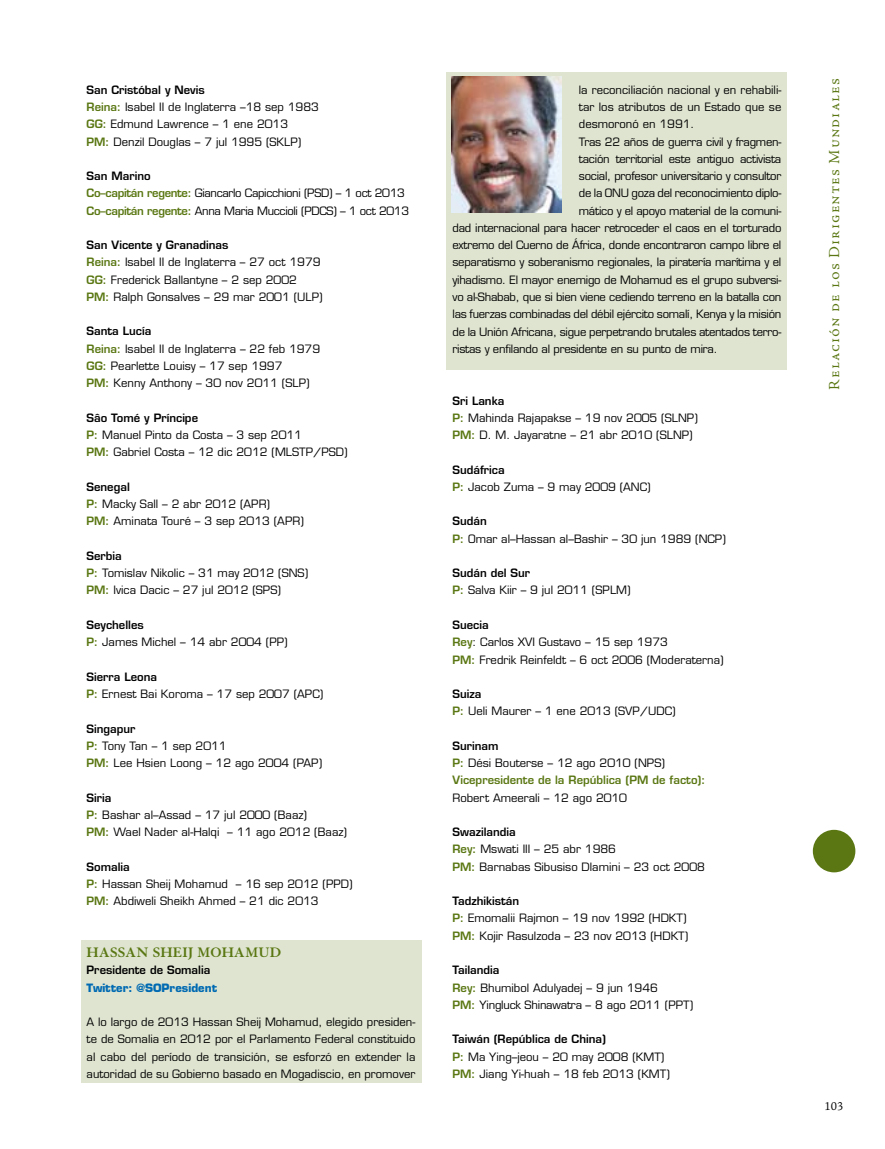
<style>
.page{position:relative;width:885px;height:1149px;background:#fff}
.page>*{position:absolute;margin:0;border:0;box-sizing:border-box;transform-origin:0 0}
.t1{font:15px "Adobe Jenson Pro Lt Capt";letter-spacing:.07em;color:#5a7713}
.t2{font:700 15px "Granjon";letter-spacing:.015em;color:#5a7713}
.t3{font:12px "Adobe Jenson Pro Lt Capt";color:#000}
.t4{font:11.25px/17.2px "Eurostile";color:#000}
.t5{font:11.25px "Eurostile";letter-spacing:-.02em;color:#000}
.t6{font:11.25px/17.2px "Eurostile";letter-spacing:-.03em;color:#000}
.t7{font:600 11.25px/17.2px "Eurostile";color:#5a7713}
.t8{font:700 11.25px "Eurostile";color:#006ab2}
.t9{font:600 11.25px "Eurostile";color:#000}
.s1{font-weight:600}
.s2{font-weight:600;color:#5a7713}
.s3{color:#000}
.s4{font-weight:400;color:#000}
</style>
<div class="page">
<div style="left:81px;top:939px;width:340px;height:142px;background:#dee4d0"></div>
<div style="left:446px;top:72px;width:341px;height:298px;background:#dee4d0"></div>
<div style="left:812px;top:829px;width:43px;height:43px;background:#5a7713;border-radius:50%"></div>
<img style="left:451px;top:77px;width:110px;height:136px">
<p class="t4" style="left:87px;top:81px;width:234px"><span class="s1">San Cristóbal y Nevis<br></span><span class="s2">Reina:</span> Isabel II de Inglaterra –18 sep 1983<br><span class="s2">GG:</span> Edmund Lawrence – 1 ene 2013<br><span class="s2">PM:</span> Denzil Douglas – 7 jul 1995 (SKLP)</p>
<p class="t6" style="left:87px;top:167px;width:324px"><span class="s1">San Marino<br></span><span class="s2">Co–capitán regente:</span> Giancarlo Capicchioni (PSD) – 1 oct 2013<br><span class="s2">Co–capitán regente:</span> Anna Maria Muccioli (PDCS) – 1 oct 2013</p>
<p class="t4" style="left:87px;top:236px;width:238px"><span class="s1">San Vicente y Granadinas<br></span><span class="s2">Reina:</span> Isabel II de Inglaterra – 27 oct 1979<br><span class="s2">GG:</span> Frederick Ballantyne – 2 sep 2002<br><span class="s2">PM:</span> Ralph Gonsalves – 29 mar 2001 (ULP)</p>
<p class="t4" style="left:87px;top:323px;width:235px"><span class="s1">Santa Lucía<br></span><span class="s2">Reina:</span> Isabel II de Inglaterra – 22 feb 1979<br><span class="s2">GG:</span> Pearlette Louisy – 17 sep 1997<br><span class="s2">PM:</span> Kenny Anthony – 30 nov 2011 (SLP)</p>
<p class="t4" style="left:87px;top:409px;width:262px"><span class="s1">Sâo Tomé y Príncipe<br></span><span class="s2">P:</span> Manuel Pinto da Costa – 3 sep 2011<br><span class="s2">PM:</span> Gabriel Costa – 12 dic 2012 (MLSTP/PSD)</p>
<p class="t4" style="left:87px;top:478px;width:219px"><span class="s1">Senegal<br></span><span class="s2">P:</span> Macky Sall – 2 abr 2012 (APR)<br><span class="s2">PM:</span> Aminata Touré – 3 sep 2013 (APR)</p>
<p class="t4" style="left:87px;top:547px;width:223px"><span class="s1">Serbia<br></span><span class="s2">P:</span> Tomislav Nikolic – 31 may 2012 (SNS)<br><span class="s2">PM:</span> Ivica Dacic – 27 jul 2012 (SPS)</p>
<p class="t4" style="left:87px;top:616px;width:203px"><span class="s1">Seychelles<br></span><span class="s2">P:</span> James Michel – 14 abr 2004 (PP)</p>
<p class="t4" style="left:87px;top:667px;width:238px"><span class="s1">Sierra Leona<br></span><span class="s2">P:</span> Ernest Bai Koroma – 17 sep 2007 (APC)</p>
<p class="t4" style="left:87px;top:719px;width:237px"><span class="s1">Singapur<br></span><span class="s2">P:</span> Tony Tan – 1 sep 2011<br><span class="s2">PM:</span> Lee Hsien Loong – 12 ago 2004 (PAP)</p>
<p class="t4" style="left:87px;top:788px;width:262px"><span class="s1">Siria<br></span><span class="s2">P:</span> Bashar al–Assad – 17 jul 2000 (Baaz)<br><span class="s2">PM:</span> Wael Nader al-Halqi – 11 ago 2012 (Baaz)</p>
<p class="t4" style="left:87px;top:857px;width:267px"><span class="s1">Somalia<br></span><span class="s2">P:</span> Hassan Sheij Mohamud – 16 sep 2012 (PPD)<br><span class="s2">PM:</span> Abdiweli Sheikh Ahmed – 21 dic 2013</p>
<h1 class="t2" style="left:87px;top:943px;width:196px">HASSAN SHEIJ MOHAMUD</h1>
<p class="t9" style="left:87px;top:962px;width:125px">Presidente de Somalia</p>
<p class="t8" style="left:87px;top:980px;width:132px">Twitter: @SOPresident</p>
<p class="t4" style="left:87px;top:1013px;width:330px;text-align:justify">A lo largo de 2013 Hassan Sheij Mohamud, elegido presiden&shy;te de Somalia en 2012 por el Parlamento Federal constituido al cabo del período de transición, se esforzó en extender la autoridad de su Gobierno basado en Mogadiscio, en promover</p>
<p class="t4" style="left:579px;top:81px;width:204px">la reconciliación nacional y en rehabili-</p>
<p class="t4" style="left:579px;top:98px;width:204px">tar los atributos de un Estado que se</p>
<p class="t4" style="left:579px;top:116px;width:117px">desmoronó en 1991.</p>
<p class="t5" style="left:579px;top:135px;width:204px">Tras 22 años de guerra civil y fragmen-</p>
<p class="t5" style="left:579px;top:152px;width:204px">tación territorial este antiguo activista</p>
<p class="t5" style="left:579px;top:169px;width:204px">social, profesor universitario y consultor</p>
<p class="t5" style="left:579px;top:186px;width:204px">de la ONU goza del reconocimiento diplo-</p>
<p class="t5" style="left:579px;top:204px;width:204px">mático y el apoyo material de la comuni-</p>
<p class="t5" style="left:452px;top:221px;width:330px">dad internacional para hacer retroceder el caos en el torturado</p>
<p class="t5" style="left:452px;top:238px;width:330px">extremo del Cuerno de África, donde encontraron campo libre el</p>
<p class="t5" style="left:452px;top:255px;width:330px">separatismo y soberanismo regionales, la piratería marítima y el</p>
<p class="t5" style="left:452px;top:273px;width:330px">yihadismo. El mayor enemigo de Mohamud es el grupo subversi-</p>
<p class="t5" style="left:452px;top:290px;width:330px">vo al-Shabab, que si bien viene cediendo terreno en la batalla con</p>
<p class="t5" style="left:452px;top:307px;width:330px">las fuerzas combinadas del débil ejército somalí, Kenya y la misión</p>
<p class="t5" style="left:452px;top:324px;width:330px">de la Unión Africana, sigue perpetrando brutales atentados terro-</p>
<p class="t5" style="left:452px;top:342px;width:267px">ristas y enfilando al presidente en su punto de mira.</p>
<p class="t4" style="left:452px;top:392px;width:247px"><span class="s1">Sri Lanka<br></span><span class="s2">P:</span> Mahinda Rajapakse – 19 nov 2005 (SLNP)<br><span class="s2">PM:</span> D. M. Jayaratne – 21 abr 2010 (SLNP)</p>
<p class="t4" style="left:452px;top:461px;width:200px"><span class="s1">Sudáfrica<br></span><span class="s2">P:</span> Jacob Zuma – 9 may 2009 (ANC)</p>
<p class="t4" style="left:452px;top:512px;width:275px"><span class="s1">Sudán<br></span><span class="s2">P:</span> Omar al–Hassan al–Bashir – 30 jun 1989 (NCP)</p>
<p class="t4" style="left:452px;top:564px;width:180px"><span class="s1">Sudán del Sur<br></span><span class="s2">P:</span> Salva Kiir – 9 jul 2011 (SPLM)</p>
<p class="t4" style="left:452px;top:616px;width:272px"><span class="s1">Suecia<br></span><span class="s2">Rey</span>: Carlos XVI Gustavo – 15 sep 1973<br><span class="s2">PM:</span> Fredrik Reinfeldt – 6 oct 2006 (Moderaterna)</p>
<p class="t4" style="left:452px;top:685px;width:225px"><span class="s1">Suiza<br></span><span class="s2">P:</span> Ueli Maurer – 1 ene 2013 (SVP/UDC)</p>
<p class="t7" style="left:452px;top:736px;width:254px"><span class="s3">Surinam<br></span>P: <span class="s4">Dési Bouterse – 12 ago 2010 (NPS)<br></span>Vicepresidente de la República (PM de facto):</p>
<p class="t4" style="left:452px;top:788px;width:176px">Robert Ameerali – 12 ago 2010</p>
<p class="t4" style="left:452px;top:823px;width:254px"><span class="s1">Swazilandia<br></span><span class="s2">Rey:</span> Mswati III – 25 abr 1986<br><span class="s2">PM:</span> Barnabas Sibusiso Dlamini – 23 oct 2008</p>
<p class="t4" style="left:452px;top:892px;width:237px"><span class="s1">Tadzhikistán<br></span><span class="s2">P:</span> Emomalii Rajmon – 19 nov 1992 (HDKT)<br><span class="s2">PM:</span> Kojir Rasulzoda – 23 nov 2013 (HDKT)</p>
<p class="t4" style="left:452px;top:961px;width:242px"><span class="s1">Tailandia<br></span><span class="s2">Rey:</span> Bhumibol Adulyadej – 9 jun 1946<br><span class="s2">PM:</span> Yingluck Shinawatra – 8 ago 2011 (PPT)</p>
<p class="t4" style="left:452px;top:1030px;width:219px"><span class="s1">Taiwán (República de China)<br></span><span class="s2">P:</span> Ma Ying–jeou – 20 may 2008 (KMT)<br><span class="s2">PM:</span> Jiang Yi-huah – 18 feb 2013 (KMT)</p>
<h1 class="t1" style="left:825px;top:389px;width:313px;rotate:-90deg">Relación de los Dirigentes Mundiales</h1>
<p class="t3" style="left:824px;top:1098px;width:21px">103</p>
</div>
